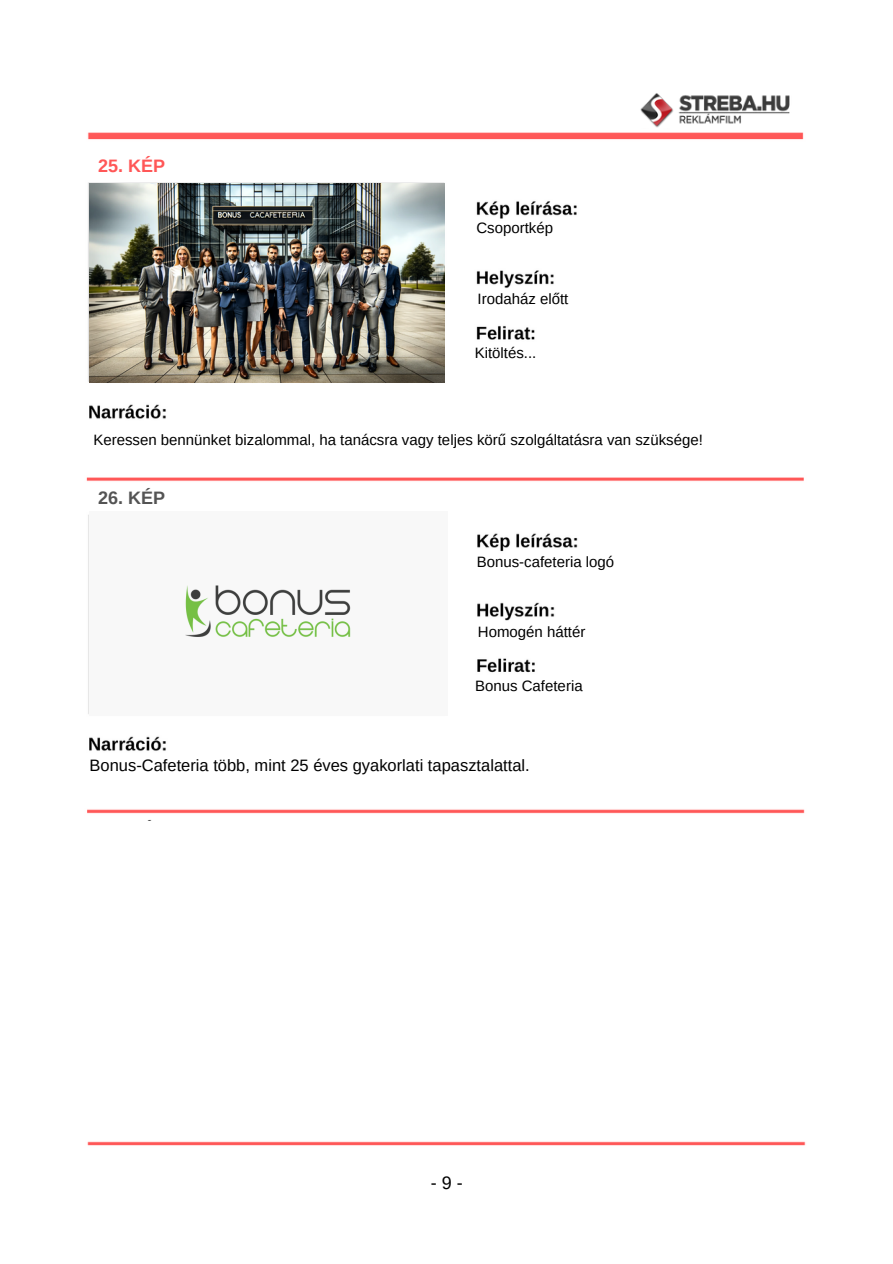
<style>
.page{position:relative;width:893px;height:1264px;background:#fff}
.page>*{position:absolute;margin:0;border:0;box-sizing:border-box;transform-origin:0 0}
.t1{font:700 18px "Arimo";color:#ff5757}
.t2{font:700 18px "Arimo";color:#545454}
.t3{font:18px "Arimo";color:#000}
.t4{font:16.5px "Arimo";color:#000}
.t5{font:15px "Arimo";color:#000}
</style>
<div class="page">
<img style="left:86px;top:132px;width:720px;height:1014px">
<img style="left:640px;top:93px;width:150px;height:35px">
<div style="left:67px;top:820px;width:766px;height:309px;background:#fff"></div>
<div style="left:89px;top:512px;width:358px;height:204px;background:#f8f8f8"></div>
<img style="left:185px;top:585px;width:166px;height:52px">
<img style="left:89px;top:183px;width:356px;height:199px">
<p class="t1" style="left:98px;top:156px;width:68px">25. KÉP</p>
<p class="t5" style="left:476px;top:220px;width:78px">Csoportkép</p>
<p class="t5" style="left:477px;top:290px;width:92px">Irodaház előtt</p>
<p class="t5" style="left:474px;top:344px;width:63px">Kitöltés...</p>
<p class="t5" style="left:93px;top:431px;width:611px">Keressen bennünket bizalommal, ha tanácsra vagy teljes körű szolgáltatásra van szüksége!</p>
<p class="t2" style="left:98px;top:487px;width:68px">26. KÉP</p>
<p class="t5" style="left:476px;top:553px;width:139px">Bonus-cafeteria logó</p>
<p class="t5" style="left:478px;top:623px;width:109px">Homogén háttér</p>
<p class="t5" style="left:475px;top:677px;width:109px">Bonus Cafeteria</p>
<p class="t4" style="left:90px;top:755px;width:441px">Bonus-Cafeteria több, mint 25 éves gyakorlati tapasztalattal.</p>
<p class="t3" style="left:430px;top:1172px;width:33px">- 9 -</p>
</div>
